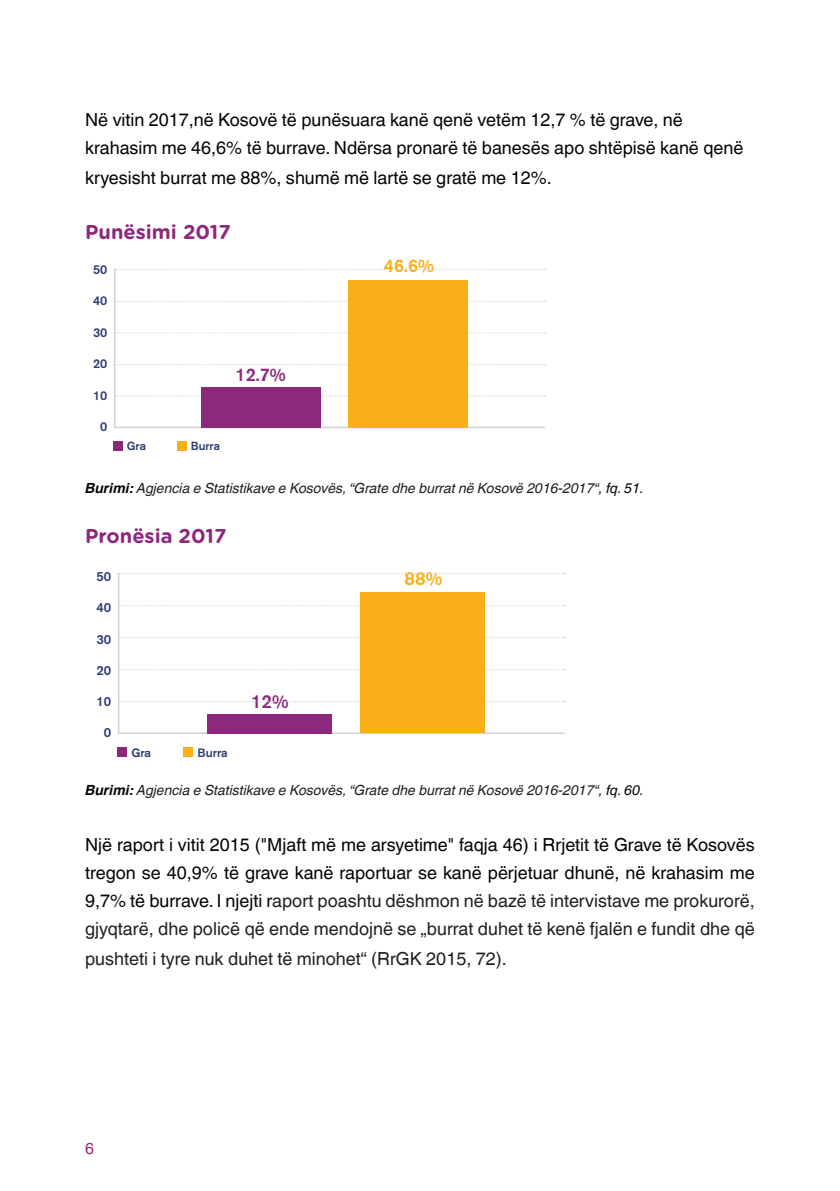
<style>
.page{position:relative;width:840px;height:1191px;background:#fff}
.page>*{position:absolute;margin:0;border:0;box-sizing:border-box;transform-origin:0 0}
.t1{font:700 20px "Gotham Rounded";color:#8d297c}
.t2{font:500 18.8px "Akzidenz Grotesk BQ";color:#8d297c}
.t3{font:500 18.8px "Akzidenz Grotesk BQ";color:#faaf18}
.t4{font:500 18.2px "Akzidenz Grotesk BQ";color:#8d297c}
.t5{font:500 18.2px "Akzidenz Grotesk BQ";color:#faaf18}
.t6{font:18px/28px "Helvetica World";color:#040503}
.t7{font:18px "Helvetica World";color:#231f20}
.t8{font:16px "Helvetica World";color:#8d297c}
.t9{font:italic 14px "Helvetica World";color:#231f20}
.t10{font:500 13.2px "Akzidenz Grotesk BQ";color:#2d3b70}
.t11{font:500 12.8px "Akzidenz Grotesk BQ";color:#2d3b70}
.t12{font:500 12px "Akzidenz Grotesk BQ";color:#2d3b70}
.t13{font:500 11.6px "Akzidenz Grotesk BQ";color:#2d3b70}
.s1{font-weight:700;color:#040503}
.s2{color:#040503}
.s3{color:#231f20}
</style>
<div class="page">
<svg style="left:114px;top:268px;width:431px;height:160px"></svg>
<svg style="left:115px;top:269px;width:430px;height:1px"></svg>
<svg style="left:115px;top:301px;width:430px;height:1px"></svg>
<svg style="left:115px;top:332px;width:430px;height:1px"></svg>
<svg style="left:115px;top:364px;width:430px;height:1px"></svg>
<svg style="left:115px;top:395px;width:430px;height:2px"></svg>
<div style="left:113px;top:441px;width:9px;height:9px;background:#8d297c"></div>
<div style="left:177px;top:441px;width:9px;height:9px;background:#faaf18"></div>
<div style="left:348px;top:280px;width:119px;height:147px;background:#faaf18"></div>
<div style="left:201px;top:387px;width:119px;height:40px;background:#8d297c"></div>
<svg style="left:118px;top:573px;width:446px;height:161px"></svg>
<svg style="left:119px;top:573px;width:445px;height:1px"></svg>
<svg style="left:119px;top:605px;width:445px;height:1px"></svg>
<svg style="left:119px;top:637px;width:445px;height:1px"></svg>
<svg style="left:119px;top:669px;width:445px;height:1px"></svg>
<svg style="left:119px;top:701px;width:445px;height:1px"></svg>
<div style="left:117px;top:747px;width:10px;height:10px;background:#8d297c"></div>
<div style="left:183px;top:747px;width:10px;height:10px;background:#faaf18"></div>
<div style="left:360px;top:592px;width:124px;height:141px;background:#faaf18"></div>
<div style="left:208px;top:714px;width:124px;height:19px;background:#8d297c"></div>
<p class="t6" style="left:85px;top:106px;width:659px">Në vitin 2017,në Kosovë të punësuara kanë qenë vetëm 12,7 % të grave, në krahasim me 46,6% të burrave. Ndërsa pronarë të banesës apo shtëpisë kanë qenë</p>
<p class="t6" style="left:85px;top:164px;width:468px">kryesisht burrat me 88%, shumë më lartë se gratë me 12%.</p>
<p class="t1" style="left:85px;top:217px;width:147px">Punësimi 2017</p>
<p class="t11" style="left:93px;top:262px;width:16px">50</p>
<p class="t11" style="left:93px;top:293px;width:16px">40</p>
<p class="t11" style="left:93px;top:325px;width:16px">30</p>
<p class="t11" style="left:93px;top:356px;width:16px">20</p>
<p class="t11" style="left:93px;top:388px;width:16px">10</p>
<p class="t11" style="left:100px;top:419px;width:9px">0</p>
<p class="t5" style="left:383px;top:255px;width:52px">46.6%</p>
<p class="t4" style="left:235px;top:363px;width:52px">12.7%</p>
<p class="t13" style="left:127px;top:439px;width:21px">Gra</p>
<p class="t13" style="left:190px;top:439px;width:31px">Burra</p>
<p class="t9" style="left:85px;top:480px;width:560px"><span class="s1">Burimi:</span> Agjencia e Statistikave e Kosovës, “Grate dhe burrat në Kosovë 2016-2017“<span class="s2">, fq. 51.</span></p>
<p class="t1" style="left:85px;top:521px;width:143px">Pronësia 2017</p>
<p class="t10" style="left:96px;top:568px;width:16px">50</p>
<p class="t10" style="left:96px;top:600px;width:16px">40</p>
<p class="t10" style="left:96px;top:631px;width:16px">30</p>
<p class="t10" style="left:96px;top:662px;width:16px">20</p>
<p class="t10" style="left:96px;top:693px;width:16px">10</p>
<p class="t10" style="left:104px;top:724px;width:9px">0</p>
<p class="t3" style="left:404px;top:567px;width:39px">88%</p>
<p class="t2" style="left:251px;top:690px;width:39px">12%</p>
<p class="t12" style="left:131px;top:745px;width:21px">Gra</p>
<p class="t12" style="left:197px;top:745px;width:32px">Burra</p>
<p class="t9" style="left:85px;top:782px;width:560px"><span class="s1">Burimi:</span> Agjencia e Statistikave e Kosovës, “Grate dhe burrat në Kosovë 2016-2017“<span class="s2">, fq. 60.</span></p>
<p class="t6" style="left:85px;top:830px;width:670px;text-align:justify">Një raport i vitit 2015 ("Mjaft më me arsyetime" faqja 46) i Rrjetit të Grave të Kosovës tregon se 40,9% të grave kanë raportuar se kanë përjetuar dhunë, në krahasim me 9,7% të burrave. I njejti r<span class="s3">aport poashtu dëshmon në bazë të intervistave me prokurorë, gjyqtarë, dhe policë që ende mendojnë se „burrat duhet të kenë fjalën e fundit dhe që</span></p>
<p class="t7" style="left:85px;top:948px;width:423px">pushteti i tyre nuk duhet të minohet“ (RrGK 2015, 72).</p>
<p class="t8" style="left:85px;top:1139px;width:10px">6</p>
</div>
